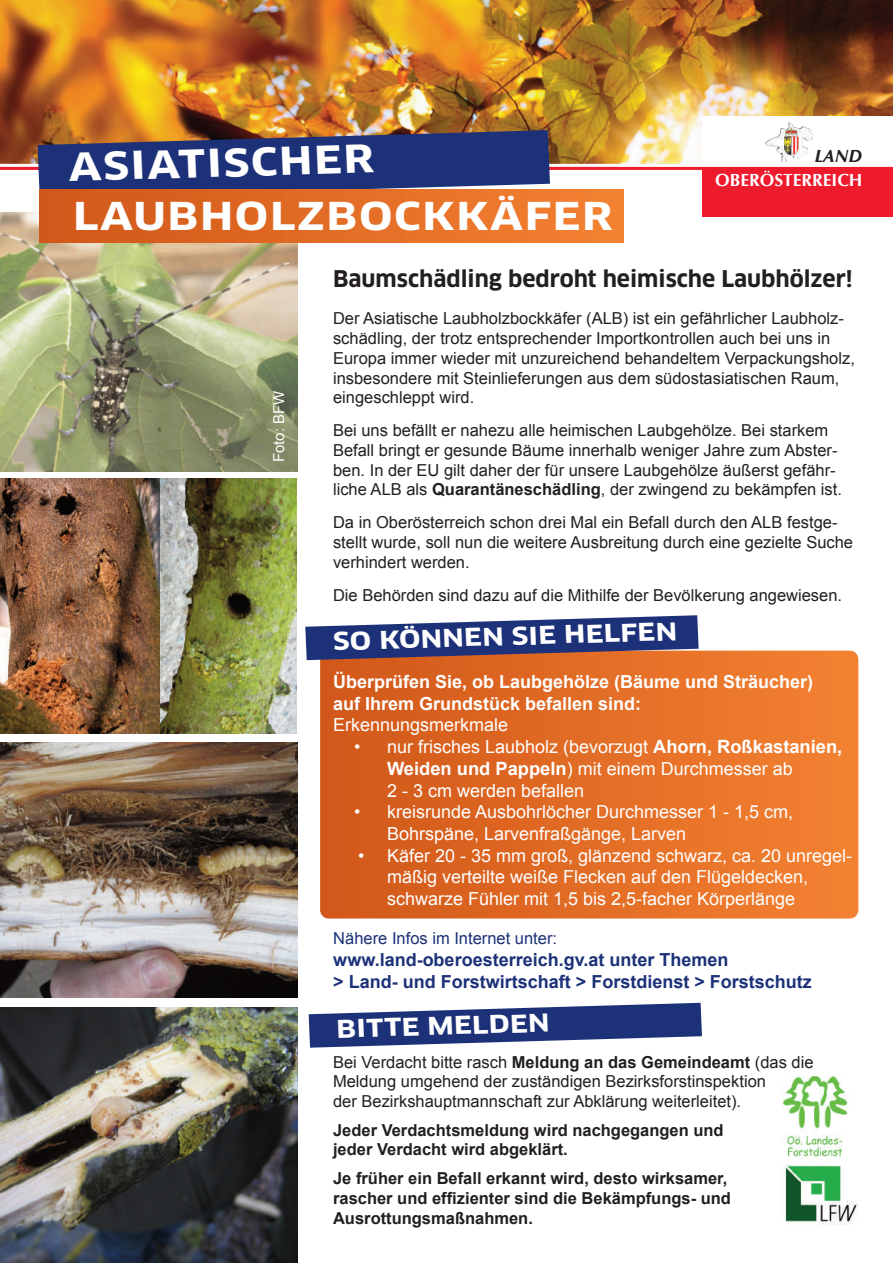
<style>
.page{position:relative;width:893px;height:1263px;background:#fff}
.page>*{position:absolute;margin:0;border:0;box-sizing:border-box;transform-origin:0 0}
.t1{font:700 37.5px "Clan Pro";letter-spacing:.035em;color:#fff;scale:1.2 1}
.t2{font:700 24px "Clan Pro";color:#fff;scale:1.2 1}
.t3{font:700 22.5px "Clan Pro";color:#231f20}
.t4{font:18px/21.6px "Arial";color:#fff}
.t5{font:700 18px/21.6px "Arial";color:#1c3178}
.t6{font:700 18px/21.6px "Arial";color:#fff}
.t7{font:700 17.55px "Cg Omega";color:#fff}
.t8{font:italic 700 17.55px "Cg Omega";color:#231f20}
.t9{font:16.5px/19.8px "Arial";color:#231f20}
.t10{font:700 16.5px/20.4px "Arial";color:#231f20}
.t11{font:16.5px "Arial";color:#1c3178}
.t12{font:15px "Arial";color:#fff}
.s1{font-weight:700}
.s2{font-weight:700;font-size:18.3px}
</style>
<div class="page">
<img style="left:0;top:212px;width:298px;height:259px">
<img style="left:0;top:478px;width:296px;height:255px">
<img style="left:0;top:742px;width:298px;height:255px">
<img style="left:0;top:1007px;width:298px;height:256px">
<div style="left:320px;top:651px;width:538px;height:267px;background:linear-gradient(to right,#d05719,#f48232);border-radius:9px"></div>
<img style="left:0;top:0;width:893px;height:164px">
<hr style="left:0;top:167px;width:893px;height:3px;background:#ee1b2d">
<svg style="left:38px;top:130px;width:512px;height:69px;background:#333c70"></svg>
<div style="left:40px;top:189px;width:584px;height:54px;background:linear-gradient(to right,#d05719,#f48232)"></div>
<svg style="left:305px;top:615px;width:394px;height:45px;background:#535481"></svg>
<svg style="left:309px;top:1003px;width:393px;height:45px"></svg>
<div style="left:702px;top:167px;width:191px;height:49px;background:#ee1b2d"></div>
<div style="left:702px;top:116px;width:191px;height:49px;background:#fff"></div>
<img style="left:765px;top:122px;width:48px;height:41px">
<img style="left:785px;top:1164px;width:73px;height:61px">
<img style="left:783px;top:1074px;width:65px;height:84px">
<h1 class="t1" style="left:68px;top:154px;width:256px;rotate:-2deg">ASIATISCHER</h1>
<h1 class="t1" style="left:73px;top:202px;width:451px">LAUBHOLZBOCKKÄFER</h1>
<p class="t8" style="left:814px;top:146px;width:49px">LAND</p>
<p class="t7" style="left:715px;top:169px;width:149px">OBERÖSTERREICH</p>
<p class="t12" style="left:270px;top:462px;width:73px;rotate:-90deg">Foto: BFW</p>
<h3 class="t3" style="left:333px;top:270px;width:521px">Baumschädling bedroht heimische Laubhölzer!</h3>
<p class="t9" style="left:333px;top:309px;width:523px">Der Asiatische Laubholzbockkäfer (ALB) ist ein gefährlicher Laubholz&shy;schädling, der trotz entsprechender Importkontrollen auch bei uns in Europa immer wieder mit unzureichend behandeltem Verpackungsholz, insbesondere mit Steinlieferungen aus dem südostasiatischen Raum, eingeschleppt wird.</p>
<p class="t9" style="left:333px;top:420px;width:510px">Bei uns befällt er nahezu alle heimischen Laubgehölze. Bei starkem Befall bringt er gesunde Bäume innerhalb weniger Jahre zum Abster&shy;ben. In der EU gilt daher der für unsere Laubgehölze äußerst gefähr&shy;liche ALB als <span class="s1">Quarantäneschädling</span>, der zwingend zu bekämpfen ist.</p>
<p class="t9" style="left:333px;top:512px;width:522px">Da in Oberösterreich schon drei Mal ein Befall durch den ALB festge&shy;stellt wurde, soll nun die weitere Ausbreitung durch eine gezielte Suche verhindert werden.</p>
<p class="t9" style="left:333px;top:586px;width:511px">Die Behörden sind dazu auf die Mithilfe der Bevölkerung angewiesen.</p>
<h2 class="t2" style="left:333px;top:633px;width:288px;rotate:-2deg">SO KÖNNEN SIE HELFEN</h2>
<p class="t6" style="left:333px;top:671px;width:482px">Überprüfen Sie, ob Laubgehölze (Bäume und Sträucher) auf Ihrem Grundstück befallen sind:</p>
<p class="t4" style="left:333px;top:714px;width:177px">Erkennungsmerkmale</p>
<p class="t4" style="left:387px;top:736px;width:457px;text-indent:-33px">• nur frisches Laubholz (bevorzugt <span class="s2">Ahorn, Roßkastanien,<br>Weiden und Pappeln</span>) mit einem Durchmesser ab<br>2 - 3 cm werden befallen</p>
<p class="t4" style="left:387px;top:801px;width:408px;text-indent:-33px">• kreisrunde Ausbohrlöcher Durchmesser 1 - 1,5 cm,<br>Bohrspäne, Larvenfraßgänge, Larven</p>
<p class="t4" style="left:387px;top:844px;width:467px;text-indent:-29px">• Käfer 20 - 35 mm groß, glänzend schwarz, ca. 20 unregel&shy;mäßig verteilte weiße Flecken auf den Flügeldecken, schwarze Fühler mit 1,5 bis 2,5-facher Körperlänge</p>
<p class="t11" style="left:333px;top:929px;width:225px">Nähere Infos im Internet unter:</p>
<p class="t5" style="left:333px;top:949px;width:480px">www.land-oberoesterreich.gv.at unter Themen<br>&gt; Land- und Forstwirtschaft &gt; Forstdienst &gt; Forstschutz</p>
<h2 class="t2" style="left:336px;top:1020px;width:179px;rotate:-2deg">BITTE MELDEN</h2>
<p class="t9" style="left:333px;top:1052px;width:482px">Bei Verdacht bitte rasch <span class="s1">Meldung an das Gemeindeamt</span> (das die<br>Meldung umgehend der zuständigen Bezirksforstinspektion<br>der Bezirkshauptmannschaft zur Abklärung weiterleitet).</p>
<p class="t10" style="left:333px;top:1120px;width:392px;line-height:19.8px">Jeder Verdachtsmeldung wird nachgegangen und jeder Verdacht wird abgeklärt.</p>
<p class="t10" style="left:333px;top:1168px;width:399px">Je früher ein Befall erkannt wird, desto wirksamer, rascher und effizienter sind die Bekämpfungs- und<br>Ausrottungsmaßnahmen.</p>
</div>
